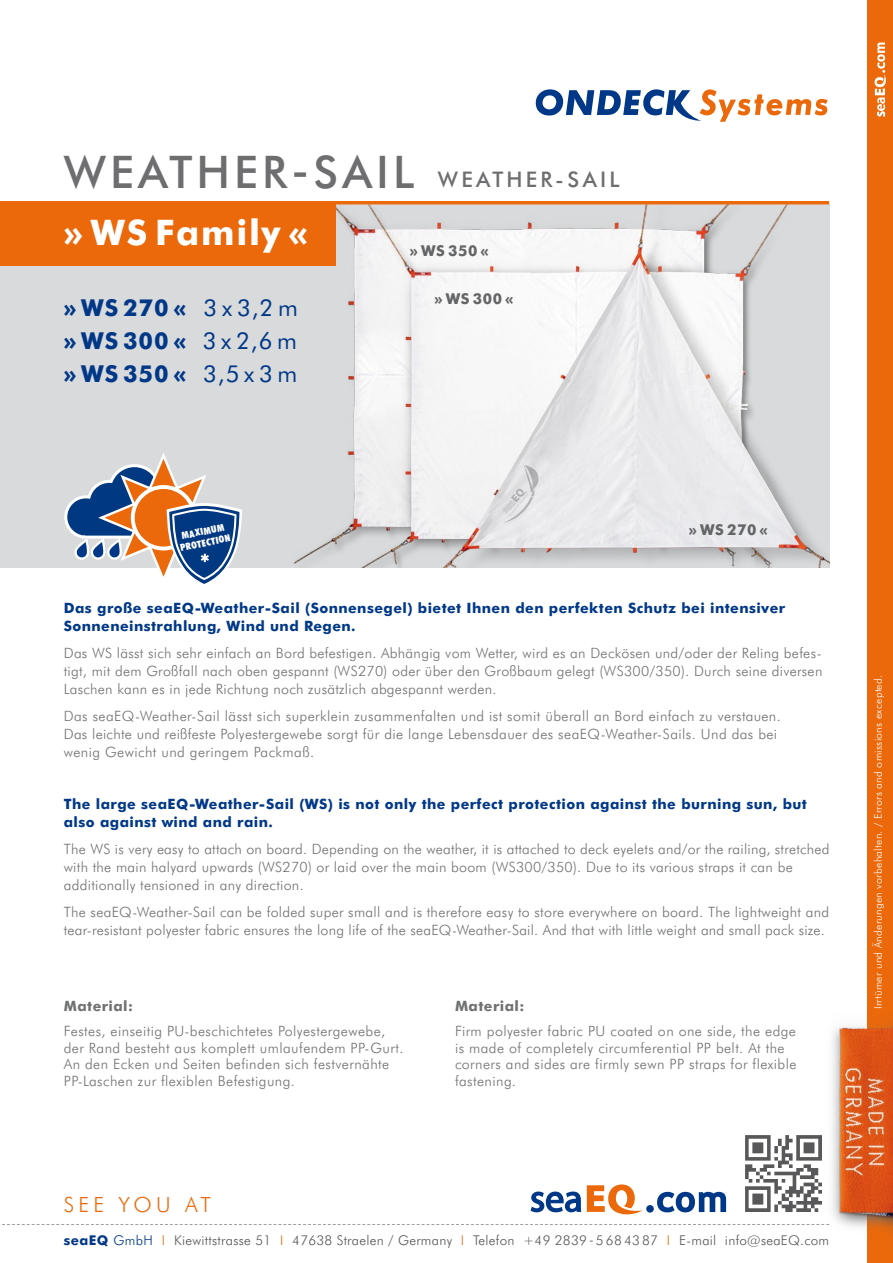
<style>
.page{position:relative;width:893px;height:1263px;background:#fff}
.page>*{position:absolute;margin:0;border:0;box-sizing:border-box;transform-origin:0 0}
.t1{font:500 45px "Futura BT";letter-spacing:.09em;color:#6e6d70}
.t2{font:700 35.25px "Futura BT";letter-spacing:.05em;color:#fff}
.t3{font:700 23.25px/33px "Futura BT";letter-spacing:.04em;color:#003888;text-align:justify}
.t4{font:300 21px "Futura BT";letter-spacing:.2em;color:#eb690b}
.t5{font:700 15px "Futura BT";letter-spacing:.04em;color:#646567}
.t6{font:300 14.25px/18px "Futura BT";letter-spacing:.02em;color:#707172}
.t7{font:700 14.25px/18px "Futura BT";letter-spacing:.03em;color:#003888}
.t8{font:700 14.25px "Futura BT";letter-spacing:.03em;color:#707172}
.t9{font:300 13.5px "Futura BT";letter-spacing:.02em;color:#58585a}
.t10{font:300 10.5px "Futura BT";letter-spacing:.03em;color:#fff}
.t11{font:900 condensed 9.75px/11.7px "Futura BT";color:#fff;text-align:center}
.s1{font-size:21.6px}
.s2{font-weight:400}
.s3{font-weight:700;color:#003888}
.s4{color:#003888}
.s5{color:#eb690b}
</style>
<div class="page">
<div style="left:0;top:204px;width:829px;height:363px;background:#d9dadb"></div>
<img style="left:290px;top:204px;width:539px;height:363px">
<div style="left:867px;top:0;width:26px;height:1263px;background:#eb690b"></div>
<svg style="left:874px;top:43px;width:12px;height:74px"></svg>
<svg style="left:535px;top:89px;width:293px;height:33px"></svg>
<div style="left:0;top:204px;width:336px;height:61px;background:#eb690b"></div>
<hr style="left:0;top:201px;width:829px;height:3px;background:#eb690b">
<svg style="left:63px;top:453px;width:179px;height:131px"></svg>
<img style="left:745px;top:1136px;width:76px;height:48px">
<svg style="left:2px;top:1184px;width:820px;height:41px"></svg>
<img style="left:822px;top:1022px;width:71px;height:211px">
<h1 class="t1" style="left:64px;top:145px;width:557px">WEATHER-SAIL <span class="s1">WEATHER-SAIL</span></h1>
<h2 class="t2" style="left:64px;top:211px;width:246px">» WS Family «</h2>
<h3 class="t3" style="left:64px;top:291px;width:236px">»WS270« <span class="s2">3x3,2m </span>»WS300« <span class="s2">3x2,6m </span>»WS350« <span class="s2">3,5x3m</span></h3>
<p class="t5" style="left:410px;top:241px;width:80px">»WS350«</p>
<p class="t5" style="left:435px;top:289px;width:80px">»WS300«</p>
<p class="t11" style="left:177px;top:531px;width:52px;rotate:-12deg">MAXIMUM<br>PROTECTION</p>
<p class="t5" style="left:689px;top:520px;width:80px">»WS270«</p>
<p class="t7" style="left:64px;top:599px;width:723px">Das große seaEQ-Weather-Sail (Sonnensegel) bietet Ihnen den perfekten Schutz bei intensiver<br>Sonneneinstrahlung, Wind und Regen.</p>
<p class="t6" style="left:64px;top:644px;width:760px;text-align:justify">Das WS lässt sich sehr einfach an Bord befestigen. Abhängig vom Wetter, wird es an Deckösen und/oder der Reling befes&shy;tigt, mit dem Großfall nach oben gespannt (WS270) oder über den Großbaum gelegt (WS300/350). Durch seine diversen Laschen kann es in jede Richtung noch zusätzlich abgespannt werden.</p>
<p class="t6" style="left:64px;top:707px;width:718px">Das seaEQ-Weather-Sail lässt sich superklein zusammenfalten und ist somit überall an Bord einfach zu verstauen.<br>Das leichte und reißfeste Polyestergewebe sorgt für die lange Lebensdauer des seaEQ-Weather-Sails. Und das bei wenig Gewicht und geringem Packmaß.</p>
<p class="t7" style="left:64px;top:795px;width:745px">The large seaEQ-Weather-Sail (WS) is not only the perfect protection against the burning sun, but also against wind and rain.</p>
<p class="t6" style="left:64px;top:840px;width:767px">The WS is very easy to attach on board. Depending on the weather, it is attached to deck eyelets and/or the railing, stretched with the main halyard upwards (WS270) or laid over the main boom (WS300/350). Due to its various straps it can be additionally tensioned in any direction.</p>
<p class="t6" style="left:64px;top:903px;width:767px">The seaEQ-Weather-Sail can be folded super small and is therefore easy to store everywhere on board. The lightweight and tear-resistant polyester fabric ensures the long life of the seaEQ-Weather-Sail. And that with little weight and small pack size.</p>
<p class="t8" style="left:64px;top:997px;width:71px">Material:</p>
<p class="t6" style="left:64px;top:1023px;width:341px;line-height:16.5px">Festes, einseitig PU-beschichtetes Polyestergewebe, der Rand besteht aus komplett umlaufendem PP-Gurt.<br>An den Ecken und Seiten befinden sich festvernähte PP-Laschen zur flexiblen Befestigung.</p>
<p class="t8" style="left:455px;top:997px;width:71px">Material:</p>
<p class="t6" style="left:455px;top:1023px;width:343px;line-height:16.5px">Firm polyester fabric PU coated on one side, the edge is made of completely circumferential PP belt. At the corners and sides are firmly sewn PP straps for flexible fastening.</p>
<h3 class="t4" style="left:64px;top:1192px;width:149px">SEE YOU AT</h3>
<p class="t9" style="left:64px;top:1232px;width:767px"><span class="s3">seaEQ</span> <span class="s4">GmbH</span> <span class="s5">I</span> Kiewittstrasse 51 <span class="s5">I</span> 47638 Straelen / Germany <span class="s5">I</span> Telefon +49 2839 - 5 68 43 87 <span class="s5">I</span> E-mail info@seaEQ.com</p>
<p class="t10" style="left:872px;top:1009px;width:336px;rotate:-90deg">Irrtümer und Änderungen vorbehalten. / Errors and omissions excepted.</p>
</div>
